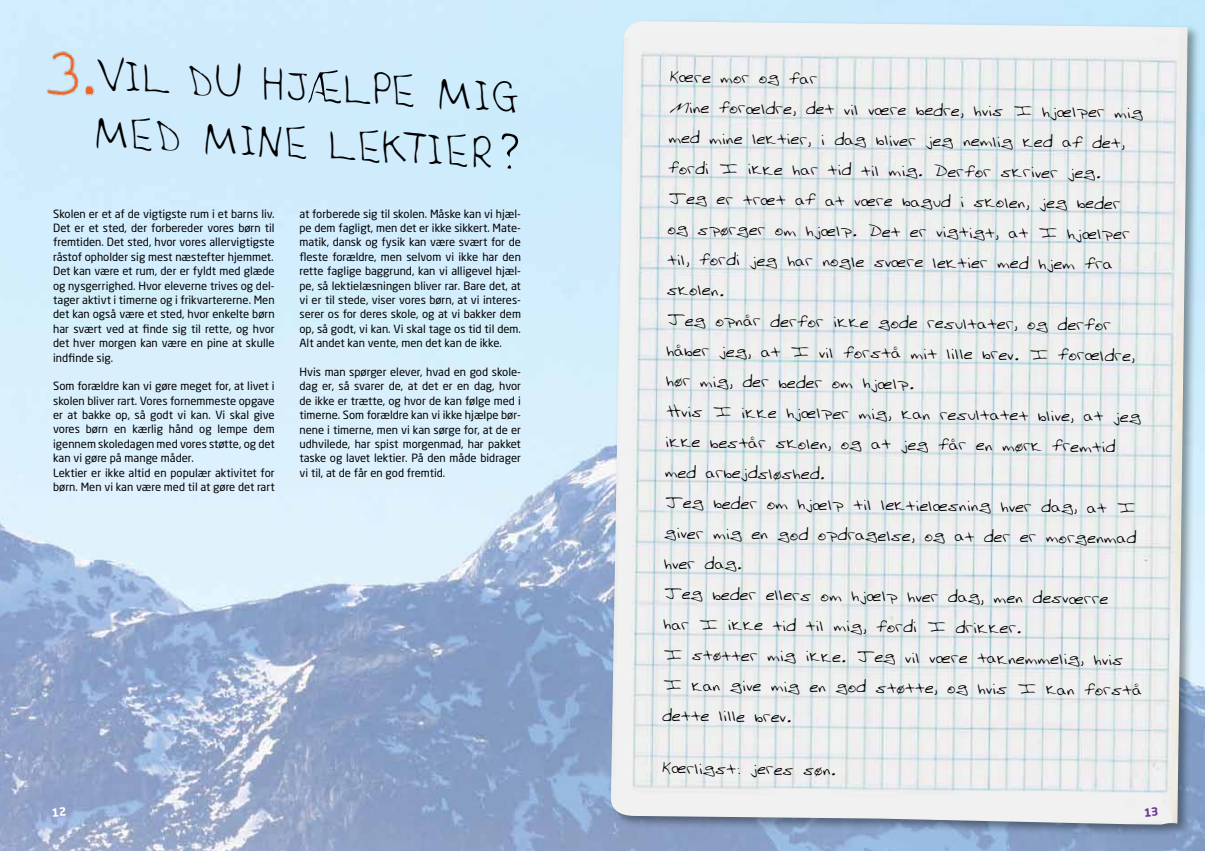
<style>
.page{position:relative;width:1205px;height:851px;background:#fff}
.page>*{position:absolute;margin:0;border:0;box-sizing:border-box;transform-origin:0 0}
.t1{font:37.25px/56.9px "Sandra";color:#000}
.t2{font:17.5px/30.4px "Adams Hand";color:#000}
.t3{font:11.25px/14.4px "Neo Sans Pro";color:#000;text-align:justify}
.s1{font-size:52.88px}
</style>
<div class="page">
<img style="left:0;top:0;width:1205px;height:850px">
<div style="left:608px;top:19px;width:592px;height:818px;background:#000;opacity:.4"></div>
<img style="left:609px;top:21px;width:578px;height:803px">
<img style="left:41px;top:42px;width:64px;height:66px">
<svg style="left:308px;top:70px;width:33px;height:33px"></svg>
<svg style="left:53px;top:806px;width:13px;height:10px"></svg>
<svg style="left:1145px;top:806px;width:13px;height:10px"></svg>
<h1 class="t1" style="left:96px;top:48px;width:428px;rotate:3deg">Vil du hj lpe mig med mine lektier<span class="s1">?</span></h1>
<p class="t3" style="left:53px;top:206px;width:223px">Skolen er et af de vigtigste rum i et barns liv.<br>Det er et sted, der forbereder vores børn til fremtiden. Det sted, hvor vores allervigtigste råstof opholder sig mest næstefter hjemmet.<br>Det kan være et rum, der er fyldt med glæde og nysgerrighed. Hvor eleverne trives og del&shy;tager aktivt i timerne og i frikvartererne. Men det kan også være et sted, hvor enkelte børn har svært ved at finde sig til rette, og hvor det hver morgen kan være en pine at skulle indfinde sig.</p>
<p class="t3" style="left:53px;top:379px;width:223px;text-align:left">Som forældre kan vi gøre meget for, at livet i skolen bliver rart. Vores fornemmeste opgave er at bakke op, så godt vi kan. Vi skal give vores børn en kærlig hånd og lempe dem igennem skoledagen med vores støtte, og det kan vi gøre på mange måder.<br>Lektier er ikke altid en populær aktivitet for børn. Men vi kan være med til at gøre det rart</p>
<p class="t3" style="left:299px;top:206px;width:223px">at forberede sig til skolen. Måske kan vi hjæl&shy;pe dem fagligt, men det er ikke sikkert. Mate&shy;matik, dansk og fysik kan være svært for de fleste forældre, men selvom vi ikke har den rette faglige baggrund, kan vi alligevel hjæl&shy;pe, så lektielæsningen bliver rar. Bare det, at vi er til stede, viser vores børn, at vi interes&shy;serer os for deres skole, og at vi bakker dem op, så godt, vi kan. Vi skal tage os tid til dem.<br>Alt andet kan vente, men det kan de ikke.</p>
<p class="t3" style="left:299px;top:364px;width:223px">Hvis man spørger elever, hvad en god skole&shy;dag er, så svarer de, at det er en dag, hvor de ikke er trætte, og hvor de kan følge med i timerne. Som forældre kan vi ikke hjælpe bør&shy;nene i timerne, men vi kan sørge for, at de er udhvilede, har spist morgenmad, har pakket taske og lavet lektier. På den måde bidrager vi til, at de får en god fremtid.</p>
<p class="t2" style="left:669px;top:60px;width:476px;rotate:1deg">Kære mor og far<br>Mine forældre, det vil være bedre, hvis I hjælper mig med mine lektier, i dag bliver jeg nemlig ked af det, fordi I ikke har tid til mig. Derfor skriver jeg.<br>Jeg er træt af at være bagud i skolen, jeg beder og spørger om hjælp. Det er vigtigt, at I hjælper til, fordi jeg har nogle svære lektier med hjem fra skolen.</p>
<h2 class="t2" style="left:666px;top:302px;width:471px;line-height:30.8px;rotate:1deg">Jeg opnår derfor ikke gode resultater, og derfor håber jeg, at I vil forstå mit lille brev. I forældre, hør mig, der beder om hjælp.</h2>
<h2 class="t2" style="left:665px;top:393px;width:477px;line-height:30.9px;rotate:1deg">Hvis I ikke hjælper mig, kan resultatet blive, at jeg ikke består skolen, og at jeg får en mørk fremtid med arbejdsløshed.</h2>
<h2 class="t2" style="left:664px;top:484px;width:474px;line-height:31px;text-align:justify;rotate:1deg">Jeg beder om hjælp til lektielæsning hver dag, at I giver mig en god opdragelse, og at der er morgenmad hver dag.</h2>
<h2 class="t2" style="left:663px;top:575px;width:481px;rotate:1deg">Jeg beder ellers om hjælp hver dag, men desværre<br>har I ikke tid til mig, fordi I drikker.<br>I støtter mig ikke. Jeg vil være taknemmelig, hvis I kan give mig en god støtte, og hvis I kan forstå dette lille brev.</h2>
<h2 class="t2" style="left:661px;top:751px;width:176px;rotate:1deg">Kærligst: jeres søn.</h2>
</div>
